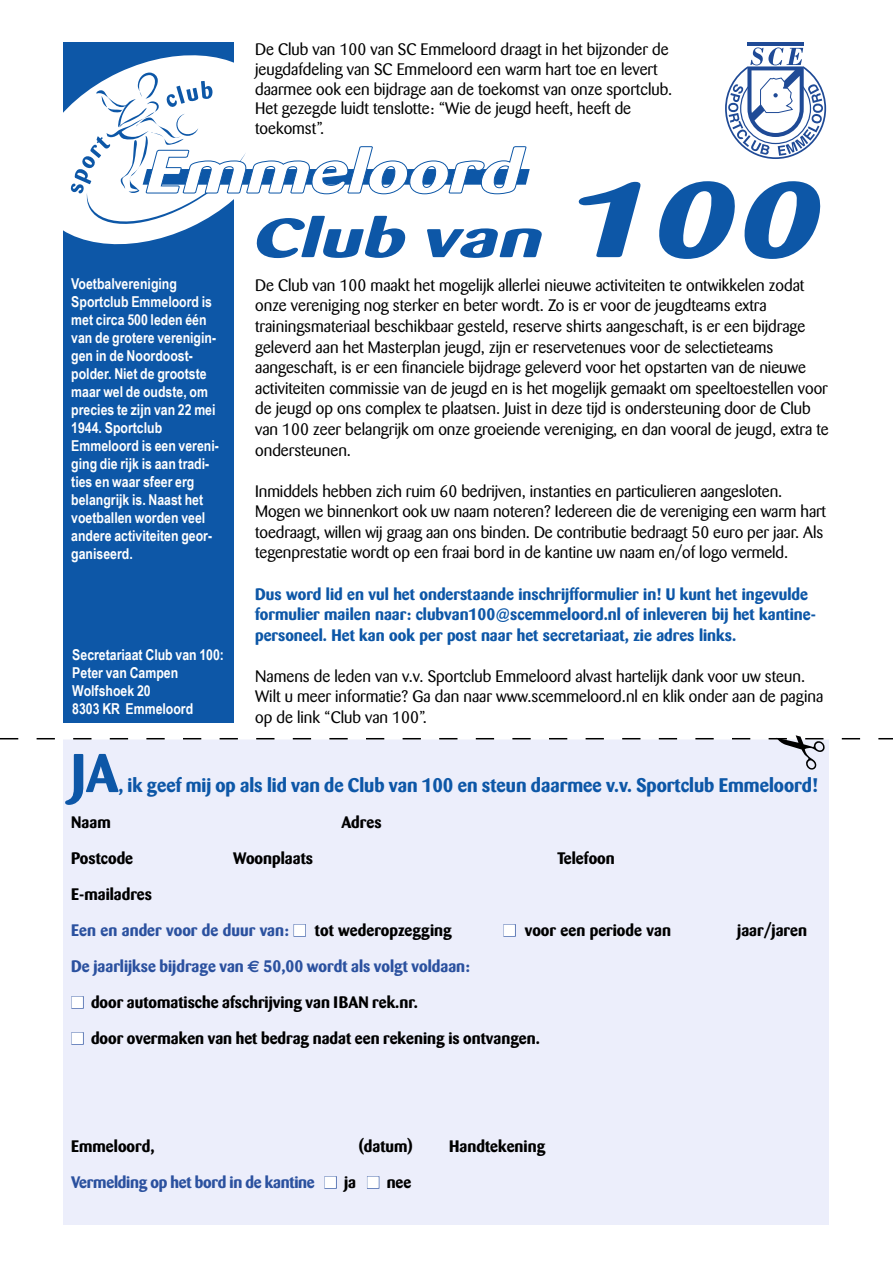
<style>
.page{position:relative;width:893px;height:1263px;background:#fff}
.page>*{position:absolute;margin:0;border:0;box-sizing:border-box;transform-origin:0 0}
.t1{font:700 54px "Barmeno";color:#0d57a7}
.t2{font:700 19.5px "Barmeno";color:#0d57a7}
.t3{font:16.5px/20.5px "Barmeno";color:#000}
.t4{font:700 16.5px/36px "Barmeno";color:#000}
.t5{font:700 16.5px/20.5px "Barmeno";color:#0d57a7}
.t6{font:700 16.5px "Barmeno";color:#2b519f}
.t7{font:700 15px/18px "Arial Narrow";color:#fff}
.s1{color:#2b519f}
.s2{color:#fff}
.s3{font-family:"Euro Sans"}
.s4{color:#000}
</style>
<div class="page">
<div style="left:64px;top:43px;width:170px;height:680px;background:#0d57a7"></div>
<svg style="left:63px;top:42px;width:171px;height:215px"></svg>
<div style="left:64px;top:738px;width:765px;height:486px;background:#eceefb"></div>
<div style="left:294px;top:924px;width:12px;height:12px;border:1px solid #2b519f"></div>
<div style="left:503px;top:924px;width:13px;height:12px;border:1px solid #2b519f"></div>
<div style="left:71px;top:996px;width:13px;height:12px;border:1px solid #2b519f"></div>
<div style="left:71px;top:1032px;width:13px;height:12px;border:1px solid #2b519f"></div>
<div style="left:324px;top:1176px;width:13px;height:12px;border:1px solid #2b519f"></div>
<div style="left:367px;top:1176px;width:12px;height:12px;border:1px solid #2b519f"></div>
<hr style="left:747px;top:43px;width:57px;height:3px;background:#1f4a96">
<svg style="left:70px;top:47px;width:757px;height:212px"></svg>
<svg style="left:0;top:738px;width:893px;height:33px"></svg>
<p class="t3" style="left:255px;top:39px;width:419px;line-height:19.8px">De Club van 100 van SC Emmeloord draagt in het bijzonder de jeugdafdeling van SC Emmeloord een warm hart toe en levert daarmee ook een bijdrage aan de toekomst van onze sportclub.<br>Het gezegde luidt tenslotte: “Wie de jeugd heeft, heeft de toekomst”.</p>
<p class="t3" style="left:255px;top:275px;width:575px">De Club van 100 maakt het mogelijk allerlei nieuwe activiteiten te ontwikkelen zodat onze vereniging nog sterker en beter wordt. Zo is er voor de jeugdteams extra trainingsmateriaal beschikbaar gesteld, reserve shirts aangeschaft, is er een bijdrage geleverd aan het Masterplan jeugd, zijn er reservetenues voor de selectieteams aangeschaft, is er een financiele bijdrage geleverd voor het opstarten van de nieuwe activiteiten commissie van de jeugd en is het mogelijk gemaakt om speeltoestellen voor de jeugd op ons complex te plaatsen. Juist in deze tijd is ondersteuning door de Club van 100 zeer belangrijk om onze groeiende vereniging, en dan vooral de jeugd, extra te ondersteunen.</p>
<p class="t3" style="left:255px;top:481px;width:572px">Inmiddels hebben zich ruim 60 bedrijven, instanties en particulieren aangesloten.<br>Mogen we binnenkort ook uw naam noteren? Iedereen die de vereniging een warm hart toedraagt, willen wij graag aan ons binden. De contributie bedraagt 50 euro per jaar. Als tegenprestatie wordt op een fraai bord in de kantine uw naam en/of logo vermeld.</p>
<p class="t5" style="left:255px;top:583px;width:562px">Dus word lid en vul het onderstaande inschrijfformulier in! U kunt het ingevulde formulier mailen naar: clubvan100@scemmeloord.nl of inleveren bij het kantine&shy;personeel. Het kan ook per post naar het secretariaat, zie adres links.</p>
<p class="t3" style="left:255px;top:666px;width:570px">Namens de leden van v.v. Sportclub Emmeloord alvast hartelijk dank voor uw steun.<br>Wilt u meer informatie? Ga dan naar www.scemmeloord.nl en klik onder aan de pagina op de link “Club van 100”.</p>
<p class="t7" style="left:71px;top:274px;width:149px">Voetbalvereniging<br>Sportclub Emmeloord is met circa 500 leden één van de grotere verenigin&shy;gen in de Noordoost&shy;polder. Niet de grootste maar wel de oudste, om precies te zijn van 22 mei<br>1944. Sportclub<br>Emmeloord is een vereni&shy;ging die rijk is aan tradi&shy;ties en waar sfeer erg belangrijk is. Naast het voetballen worden veel andere activiteiten geor&shy;ganiseerd.</p>
<p class="t7" style="left:72px;top:645px;width:153px">Secretariaat Club van 100:<br>Peter van Campen<br>Wolfshoek 20<br>8303 KR Emmeloord</p>
<h1 class="t1" style="left:71px;top:741px;width:49px">JA</h1>
<p class="t2" style="left:119px;top:773px;width:701px">, ik geef mij op als lid van de Club van 100 en steun daarmee v.v. Sportclub Emmeloord!</p>
<p class="t4" style="left:71px;top:804px;width:41px">Naam</p>
<p class="t4" style="left:341px;top:804px;width:42px">Adres</p>
<p class="t4" style="left:71px;top:840px;width:63px">Postcode</p>
<p class="t4" style="left:233px;top:840px;width:81px">Woonplaats</p>
<p class="t4" style="left:557px;top:840px;width:59px">Telefoon</p>
<p class="t4" style="left:71px;top:876px;width:382px">E-mailadres<br><span class="s1">Een en ander voor de duur van:</span> <span class="s2">■</span> tot wederopzegging</p>
<p class="t4" style="left:503px;top:912px;width:169px"><span class="s2">■</span> voor een periode van</p>
<p class="t4" style="left:737px;top:912px;width:71px">jaar/jaren</p>
<p class="t6" style="left:71px;top:956px;width:400px">De jaarlijkse bijdrage van <span class="s3">e</span> 50,00 wordt als volgt voldaan:</p>
<p class="t4" style="left:71px;top:984px;width:348px"><span class="s2">■</span> door automatische afschrijving van IBAN rek.nr.</p>
<p class="t4" style="left:71px;top:1020px;width:470px"><span class="s2">■</span> door overmaken van het bedrag nadat een rekening is ontvangen.</p>
<p class="t4" style="left:71px;top:1128px;width:85px">Emmeloord,</p>
<p class="t4" style="left:359px;top:1128px;width:55px">(datum)</p>
<p class="t4" style="left:449px;top:1128px;width:97px">Handtekening</p>
<p class="t6" style="left:71px;top:1172px;width:342px">Vermelding op het bord in de kantine <span class="s2">■</span> <span class="s4">ja</span> <span class="s2">■</span> <span class="s4">nee</span></p>
</div>
